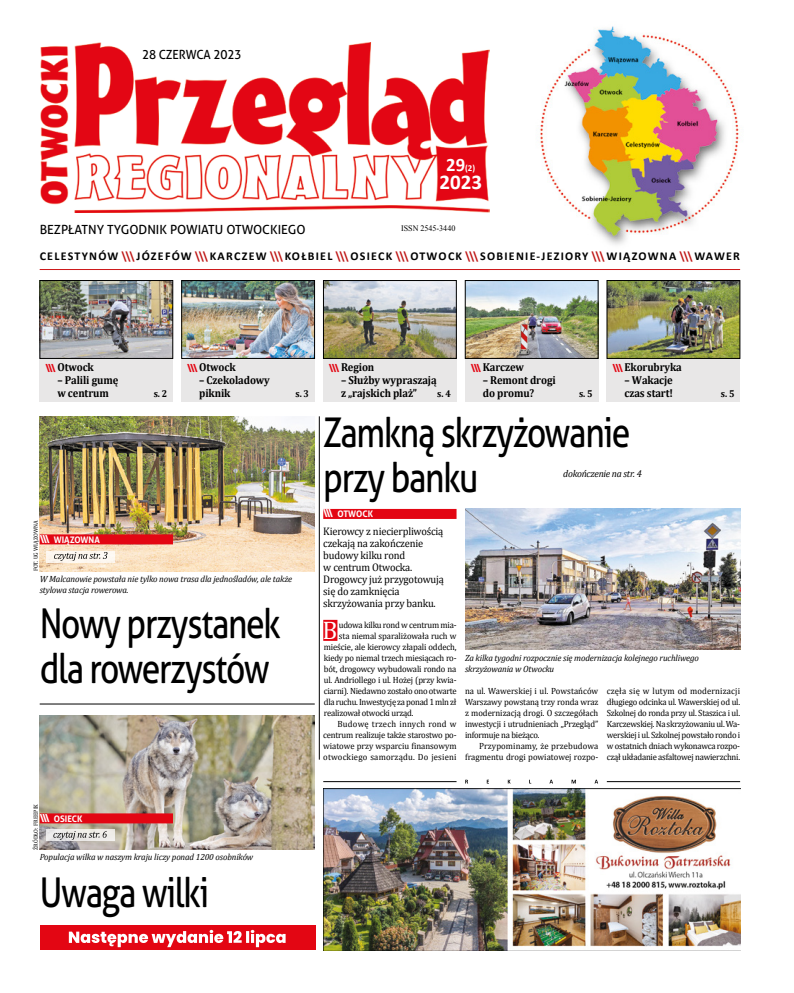
<style>
.page{position:relative;width:794px;height:993px;background:#fff}
.page>*{position:absolute;margin:0;border:0;box-sizing:border-box;transform-origin:0 0}
.t1{font:41px/45px "Aller";letter-spacing:-.04em;color:#000;scale:.82 1}
.t2{font:25.5px "Cambria";color:#fff;scale:.96 1}
.t3{font:700 21px "Calibri";color:#fff}
.t4{font:12.6px "Aller";color:#000}
.t5{font:12.6px "Aller";color:#000;scale:.94 1}
.t6{font:700 12px "Calibri";letter-spacing:.105em;color:#000}
.t7{font:700 11.5px/13px "Cambria";letter-spacing:-.01em;color:#000;scale:.92 1}
.t8{font:11px/12px "Cambria";letter-spacing:-.015em;color:#000;scale:.95 1}
.t9{font:italic 10px "Cambria";letter-spacing:-.025em;color:#000;scale:.96 1}
.t10{font:700 10px "Cambria";color:#000;scale:.92 1}
.t11{font:9px/11px "Cambria";letter-spacing:-.02em;color:#000;text-align:justify;scale:.96 1}
.t12{font:italic 9px/11px "Cambria";letter-spacing:-.015em;color:#000}
.t13{font:9px/11px "Cambria";letter-spacing:.005em;color:#000;text-align:right;scale:.96 1}
.t14{font:700 9px "Aller";color:#fff;scale:.96 1}
.t15{font:9px "Cambria";letter-spacing:.02em;color:#000;scale:.96 1}
.t16{font:9px "Cambria";letter-spacing:.025em;color:#000;scale:.96 1}
.t17{font:700 9px "Calibri";color:#fff}
.t18{font:8.4px "Times New Roman";color:#000;scale:.96 1}
.t19{font:6px "Cambria";color:#000;scale:.96 1}
.s1{font-size:19px}
.s2{color:#be1716}
.s3{font-size:11px}
</style>
<div class="page">
<div style="left:40px;top:925px;width:275px;height:24px;background:#e30613"></div>
<img style="left:40px;top:42px;width:449px;height:170px">
<img style="left:540px;top:26px;width:199px;height:219px">
<div style="left:40px;top:280px;width:133px;height:121px;background:#e8e7e7"></div>
<div style="left:181px;top:280px;width:134px;height:121px;background:#e8e7e7"></div>
<div style="left:323px;top:280px;width:133px;height:121px;background:#e8e7e7"></div>
<div style="left:465px;top:280px;width:133px;height:121px;background:#e8e7e7"></div>
<div style="left:607px;top:280px;width:133px;height:121px;background:#e8e7e7"></div>
<img style="left:42px;top:282px;width:129px;height:74px">
<div style="left:40px;top:280px;width:133px;height:78px;border:1px solid #000"></div>
<img style="left:183px;top:282px;width:130px;height:74px">
<div style="left:181px;top:280px;width:134px;height:78px;border:1px solid #000"></div>
<img style="left:325px;top:282px;width:129px;height:74px">
<div style="left:323px;top:280px;width:133px;height:78px;border:1px solid #000"></div>
<img style="left:467px;top:282px;width:129px;height:74px">
<div style="left:465px;top:280px;width:133px;height:78px;border:1px solid #000"></div>
<img style="left:609px;top:282px;width:129px;height:74px">
<div style="left:607px;top:280px;width:133px;height:78px;border:1px solid #000"></div>
<hr style="left:40px;top:269px;width:700px;height:1px;background:#cd1719">
<hr style="left:323px;top:781px;width:133px;height:1px;background:#000">
<hr style="left:607px;top:781px;width:133px;height:1px;background:#000">
<svg style="left:465px;top:779px;width:133px;height:4px"></svg>
<img style="left:323px;top:788px;width:417px;height:162px">
<div style="left:323px;top:508px;width:133px;height:10px;background:#e30613"></div>
<div style="left:323px;top:619px;width:14px;height:21px;background:#e30613"></div>
<img style="left:465px;top:508px;width:275px;height:141px">
<img style="left:40px;top:416px;width:275px;height:155px">
<svg style="left:69px;top:929px;width:217px;height:17px"></svg>
<img style="left:40px;top:715px;width:275px;height:133px">
<div style="left:40px;top:534px;width:133px;height:10px;background:#e30613"></div>
<div style="left:40px;top:813px;width:133px;height:10px;background:#e30613"></div>
<div style="left:47px;top:550px;width:68px;height:12px;background:#fdf8f0"></div>
<svg style="left:46px;top:829px;width:68px;height:12px"></svg>
<svg style="left:54px;top:552px;width:53px;height:8px"></svg>
<svg style="left:53px;top:830px;width:54px;height:9px"></svg>
<hr style="left:319px;top:416px;width:1px;height:343px;background:#000">
<hr style="left:40px;top:703px;width:275px;height:1px;background:#000">
<h3 class="t5" style="left:142px;top:46px;width:107px">28 CZERWCA 2023</h3>
<h3 class="t4" style="left:40px;top:222px;width:267px">BEZPŁATNY TYGODNIK POWIATU OTWOCKIEGO</h3>
<p class="t17" style="left:446px;top:162px;width:30px"><span class="s1">29</span>(2)</p>
<h3 class="t3" style="left:439px;top:169px;width:44px">2023</h3>
<p class="t18" style="left:401px;top:222px;width:58px">ISSN 2545-3440</p>
<h3 class="t6" style="left:40px;top:248px;width:702px">CELESTYNÓW <span class="s2">\\\</span>JÓZEFÓW <span class="s2">\\\</span>KARCZEW <span class="s2">\\\</span>KOŁBIEL <span class="s2">\\\</span>OSIECK <span class="s2">\\\</span>OTWOCK <span class="s2">\\\</span>SOBIENIE-JEZIORY <span class="s2">\\\</span>WIĄZOWNA <span class="s2">\\\</span>WAWER</h3>
<p class="t7" style="left:45px;top:360px;width:54px"><sub>\\\</sub> Otwock</p>
<p class="t7" style="left:57px;top:373px;width:68px">– Palili gumę w centrum</p>
<p class="t10" style="left:154px;top:386px;width:16px">s. 2</p>
<p class="t7" style="left:187px;top:360px;width:54px"><sub>\\\</sub> Otwock</p>
<p class="t7" style="left:199px;top:373px;width:78px">– Czekoladowy piknik</p>
<p class="t10" style="left:295px;top:386px;width:16px">s. 3</p>
<p class="t19" style="left:32px;top:571px;width:54px;rotate:-90deg">FOT. UG WIĄZOWNA</p>
<p class="t14" style="left:40px;top:534px;width:64px"><span class="s3">\\\</span> WIĄZOWNA</p>
<p class="t12" style="left:40px;top:573px;width:254px">W Malcanowie powstała nie tylko nowa trasa dla jednośladów, ale także stylowa stacja rowerowa.</p>
<h1 class="t1" style="left:40px;top:600px;width:295px">Nowy przystanek dla rowerzystów</h1>
<p class="t7" style="left:329px;top:360px;width:51px"><sub>\\\</sub> Region</p>
<p class="t7" style="left:341px;top:373px;width:106px">– Służby wypraszają z „rajskich plaż”</p>
<p class="t10" style="left:437px;top:386px;width:16px">s. 4</p>
<p class="t7" style="left:471px;top:360px;width:59px"><sub>\\\</sub> Karczew</p>
<p class="t7" style="left:483px;top:373px;width:81px">– Remont drogi do promu?</p>
<p class="t10" style="left:579px;top:386px;width:16px">s. 5</p>
<p class="t7" style="left:612px;top:360px;width:77px"><sub>\\\</sub> Ekorubryka</p>
<p class="t7" style="left:624px;top:373px;width:54px">– Wakacje czas start!</p>
<h1 class="t1" style="left:323px;top:409px;width:376px">Zamkną skrzyżowanie przy banku</h1>
<p class="t9" style="left:563px;top:466px;width:83px">dokończenie na str. 4</p>
<p class="t10" style="left:721px;top:386px;width:16px">s. 5</p>
<p class="t14" style="left:323px;top:508px;width:53px"><span class="s3">\\\</span> OTWOCK</p>
<p class="t8" style="left:323px;top:525px;width:128px">Kierowcy z niecierpliwością czekają na zakończenie budowy kilku rond<br>w centrum Otwocka.<br>Drogowcy już przygotowują się do zamknięcia skrzyżowania przy banku.</p>
<h2 class="t2" style="left:322px;top:614px;width:17px">B</h2>
<p class="t11" style="left:339px;top:618px;width:124px">udowa kilku rond w centrum mia-</p>
<p class="t11" style="left:339px;top:629px;width:124px">sta niemal sparaliżowała ruch w</p>
<p class="t11" style="left:324px;top:640px;width:140px">mieście, ale kierowcy złapali oddech,</p>
<p class="t11" style="left:324px;top:651px;width:140px">kiedy po niemal trzech miesiącach ro-</p>
<p class="t11" style="left:324px;top:662px;width:140px">bót, drogowcy wybudowali rondo na</p>
<p class="t11" style="left:324px;top:673px;width:140px">ul. Andriollego i ul. Hożej (przy kwia-</p>
<p class="t11" style="left:324px;top:684px;width:140px">ciarni). Niedawno zostało ono otwarte</p>
<p class="t11" style="left:324px;top:695px;width:140px">dla ruchu. Inwestycję za ponad 1 mln zł</p>
<p class="t11" style="left:324px;top:706px;width:95px">realizował otwocki urząd.</p>
<p class="t16" style="left:337px;top:718px;width:126px">Budowę trzech innych rond w</p>
<p class="t11" style="left:323px;top:728px;width:140px">centrum realizuje także starostwo po-</p>
<p class="t11" style="left:323px;top:739px;width:140px">wiatowe przy wsparciu finansowym</p>
<p class="t15" style="left:323px;top:751px;width:140px">otwockiego samorządu. Do jesieni</p>
<p class="t12" style="left:465px;top:651px;width:235px">Za kilka tygodni rozpocznie się modernizacja kolejnego ruchliwego skrzyżowania w Otwocku</p>
<p class="t11" style="left:465px;top:684px;width:140px">na ul. Wawerskiej i ul. Powstańców Warszawy powstaną trzy ronda wraz z modernizacją drogi. O szczegółach inwestycji i utrudnieniach „Przegląd” informuje na bieżąco.</p>
<p class="t13" style="left:465px;top:739px;width:140px">Przypominamy, że przebudowa fragmentu drogi powiatowej rozpo-</p>
<p class="t11" style="left:607px;top:684px;width:140px">częła się w lutym od modernizacji długiego odcinka ul. Wawerskiej od ul.<br>Szkolnej do ronda przy ul. Staszica i ul.<br>Karczewskiej. Na skrzyżowaniu ul. Wa&shy;werskiej i ul. Szkolnej powstało rondo i w ostatnich dniach wykonawca rozpo&shy;czął układanie asfaltowej nawierzchni.</p>
<p class="t19" style="left:32px;top:849px;width:49px;rotate:-90deg">ŹRÓDŁO: FREEPIK</p>
<p class="t14" style="left:40px;top:812px;width:46px"><span class="s3">\\\</span> OSIECK</p>
<p class="t12" style="left:40px;top:850px;width:215px">Populacja wilka w naszym kraju liczy ponad 1200 osobników</p>
<h1 class="t1" style="left:40px;top:869px;width:208px">Uwaga wilki</h1>
</div>
